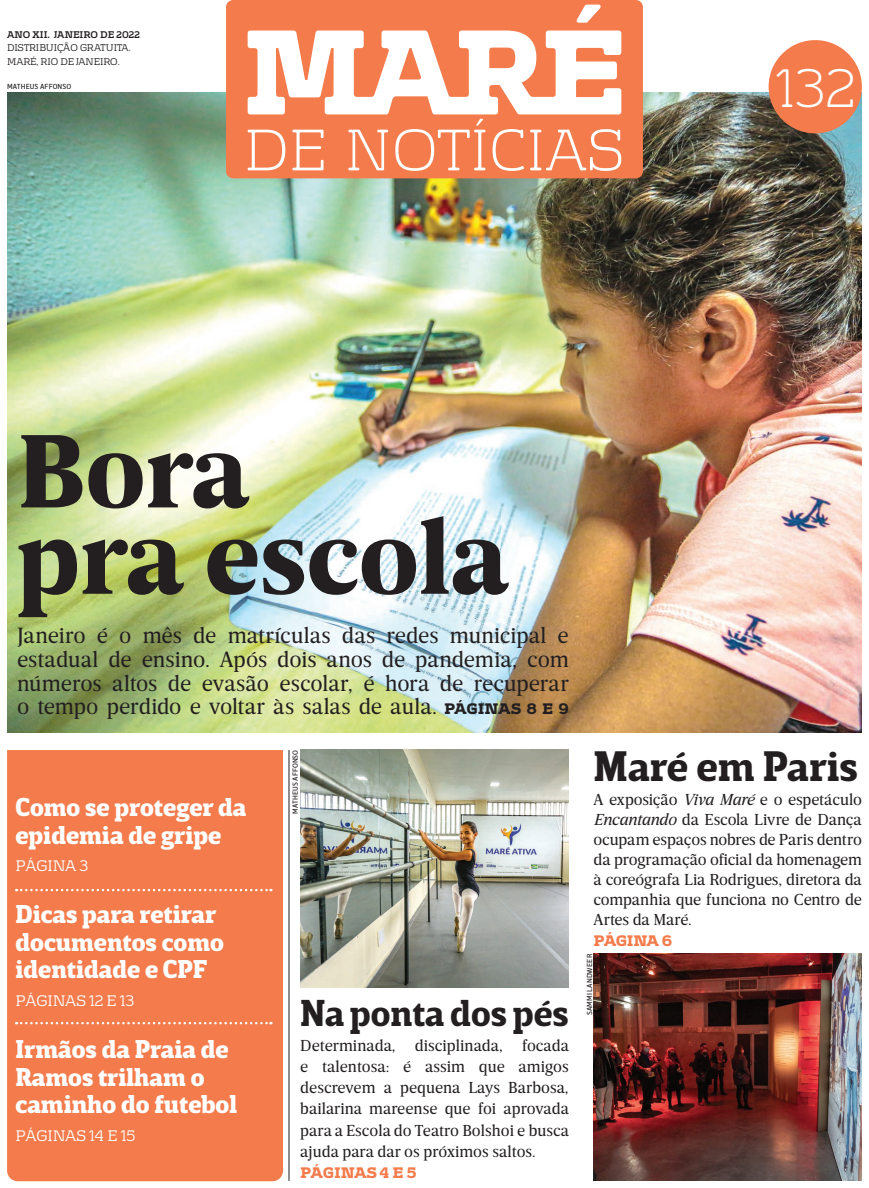
<style>
.page{position:relative;width:869px;height:1188px;background:#fff}
.page>*{position:absolute;margin:0;border:0;box-sizing:border-box;transform-origin:0 0}
.t1{font:900 106.25px/86.2px "Breve News";color:#231f20}
.t2{font:300 48.75px "Vezus Serif W01";color:#fff}
.t3{font:700 41.25px "Breve Slab Title";color:#231f20}
.t4{font:700 36.25px "Breve Slab Title";color:#231f20}
.t5{font:900 25px/27.5px "Breve Slab Title";color:#fff}
.t6{font:22.5px/23.8px "Breve News";letter-spacing:-.005em;color:#231f20;text-align:justify}
.t7{font:16.25px/20px "Breve News";color:#231f20;text-align:justify}
.t8{font:13.75px "Vezus Serif W01";color:#fff}
.t9{font:900 13.75px "Vezus Serif W01";letter-spacing:-.02em;color:#f47b4b}
.t10{font:8.75px/13.8px "Vezus Serif W01";color:#231f20}
.t11{font:700 8.75px "Vezus Serif W01";color:#231f20}
.t12{font:7.5px "Breve Sans Text";letter-spacing:.01em;color:#231f20}
.s1{font-family:"Vezus Serif W01";font-weight:900;font-size:13.75px}
.s2{font-style:italic}
</style>
<div class="page">
<div style="left:7px;top:750px;width:276px;height:430px;background:#f47b4b"></div>
<img style="left:300px;top:749px;width:268px;height:238px">
<img style="left:7px;top:93px;width:854px;height:639px">
<div style="left:226px;top:0;width:416px;height:178px;background:#f47b4b;border-radius:7px"></div>
<div style="left:768px;top:40px;width:93px;height:93px;background:#f47b4b;border-radius:50%"></div>
<svg style="left:576px;top:5px;width:24px;height:18px"></svg>
<svg style="left:247px;top:31px;width:374px;height:140px"></svg>
<hr style="left:288px;top:749px;width:1px;height:431px;background:#231f20">
<svg style="left:16px;top:888px;width:255px;height:3px"></svg>
<svg style="left:16px;top:1021px;width:255px;height:3px"></svg>
<img style="left:593px;top:953px;width:268px;height:227px">
<p class="t11" style="left:7px;top:28px;width:134px">ANO XII. JANEIRO DE 2022</p>
<p class="t10" style="left:7px;top:41px;width:125px">DISTRIBUIÇÃO GRATUITA.<br>MARÉ, RIO DE JANEIRO.</p>
<p class="t12" style="left:7px;top:82px;width:66px">MATHEUS AFFONSO</p>
<h2 class="t2" style="left:775px;top:58px;width:81px">132</h2>
<h1 class="t1" style="left:17px;top:432px;width:493px">Bora<br>pra escola</h1>
<h3 class="t6" style="left:17px;top:623px;width:553px">Janeiro é o mês de matrículas das redes municipal e estadual de ensino. Após dois anos de pandemia, com números altos de evasão escolar, é hora de recuperar o tempo perdido e voltar às salas de aula. <span class="s1">PÁGINAS 8 E 9</span></h3>
<h3 class="t5" style="left:15px;top:794px;width:232px">Como se proteger da epidemia de gripe</h3>
<p class="t8" style="left:15px;top:856px;width:74px">PÁGINA 3</p>
<h3 class="t5" style="left:15px;top:901px;width:210px">Dicas para retirar documentos como identidade e CPF</h3>
<p class="t8" style="left:15px;top:991px;width:120px">PÁGINAS 12 E 13</p>
<h3 class="t5" style="left:15px;top:1036px;width:223px">Irmãos da Praia de<br>Ramos trilham o caminho do futebol</h3>
<p class="t8" style="left:15px;top:1126px;width:122px">PÁGINAS 14 E 15</p>
<p class="t12" style="left:291px;top:813px;width:66px;rotate:-90deg">MATHEUS AFFONSO</p>
<h3 class="t4" style="left:300px;top:991px;width:270px">Na ponta dos pés</h3>
<p class="t7" style="left:300px;top:1034px;width:270px;line-height:21.2px">Determinada, disciplinada, focada e talentosa: é assim que amigos descrevem a pequena Lays Barbosa, bailarina mareense que foi aprovada para a Escola do Teatro Bolshoi e busca ajuda para dar os próximos saltos.</p>
<p class="t9" style="left:300px;top:1162px;width:118px">PÁGINAS 4 E 5</p>
<h3 class="t3" style="left:593px;top:741px;width:266px">Maré em Paris</h3>
<p class="t7" style="left:593px;top:789px;width:270px">A exposição <span class="s2">Viva Maré</span> e o espetáculo <span class="s2">Encantando</span> da Escola Livre de Dança ocupam espaços nobres de Paris dentro da programação oficial da homenagem à coreógrafa Lia Rodrigues, diretora da companhia que funciona no Centro de Artes da Maré.</p>
<p class="t9" style="left:593px;top:930px;width:80px">PÁGINA 6</p>
<p class="t12" style="left:585px;top:1014px;width:63px;rotate:-90deg">SAMMI LANDWEER</p>
</div>
